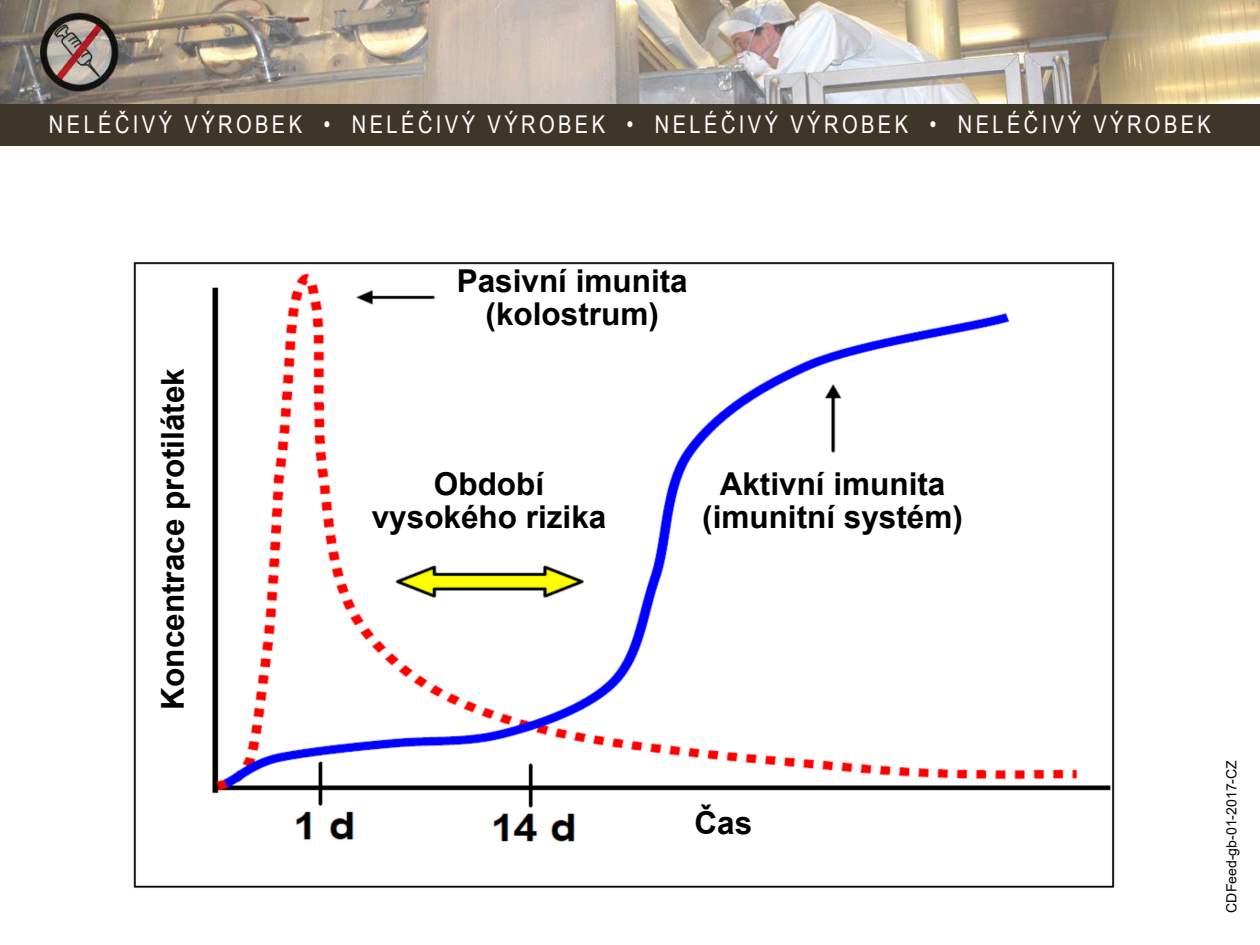
<style>
.page{position:relative;width:1260px;height:945px;background:#fff}
.page>*{position:absolute;margin:0;border:0;box-sizing:border-box;transform-origin:0 0}
.t1{font:700 31.5px/32.6px "Arial";color:#000;text-align:center}
.t2{font:24.5px "Arial Narrow";letter-spacing:.14em;color:#fff}
.t3{font:14px "Arial";color:#000}
</style>
<div class="page">
<img style="left:0;top:0;width:1260px;height:104px">
<img style="left:133px;top:262px;width:982px;height:626px">
<div style="left:380px;top:449px;width:235px;height:103px;background:#fff"></div>
<div style="left:457px;top:270px;width:328px;height:94px;background:#fff"></div>
<div style="left:147px;top:350px;width:48px;height:436px;background:#fff"></div>
<div style="left:696px;top:472px;width:366px;height:116px;background:#fff"></div>
<div style="left:630px;top:828px;width:141px;height:52px;background:#fff"></div>
<div style="left:0;top:104px;width:1260px;height:42px;background:#3e3628"></div>
<p class="t2" style="left:49px;top:115px;width:1164px">NELÉČIVÝ VÝROBEK • NELÉČIVÝ VÝROBEK • NELÉČIVÝ VÝROBEK • NELÉČIVÝ VÝROBEK</p>
<p class="t1" style="left:159px;top:710px;width:343px;rotate:-90deg">Koncentrace protilátek</p>
<p class="t1" style="left:457px;top:268px;width:233px">Pasivní imunita (kolostrum)</p>
<p class="t1" style="left:372px;top:471px;width:236px">Období vysokého rizika</p>
<p class="t1" style="left:702px;top:471px;width:262px">Aktivní imunita (imunitní systém)</p>
<p class="t1" style="left:694px;top:809px;width:59px">Čas</p>
<p class="t3" style="left:1226px;top:913px;width:154px;rotate:-90deg">CDFeed-gb-01-2017-CZ</p>
</div>
